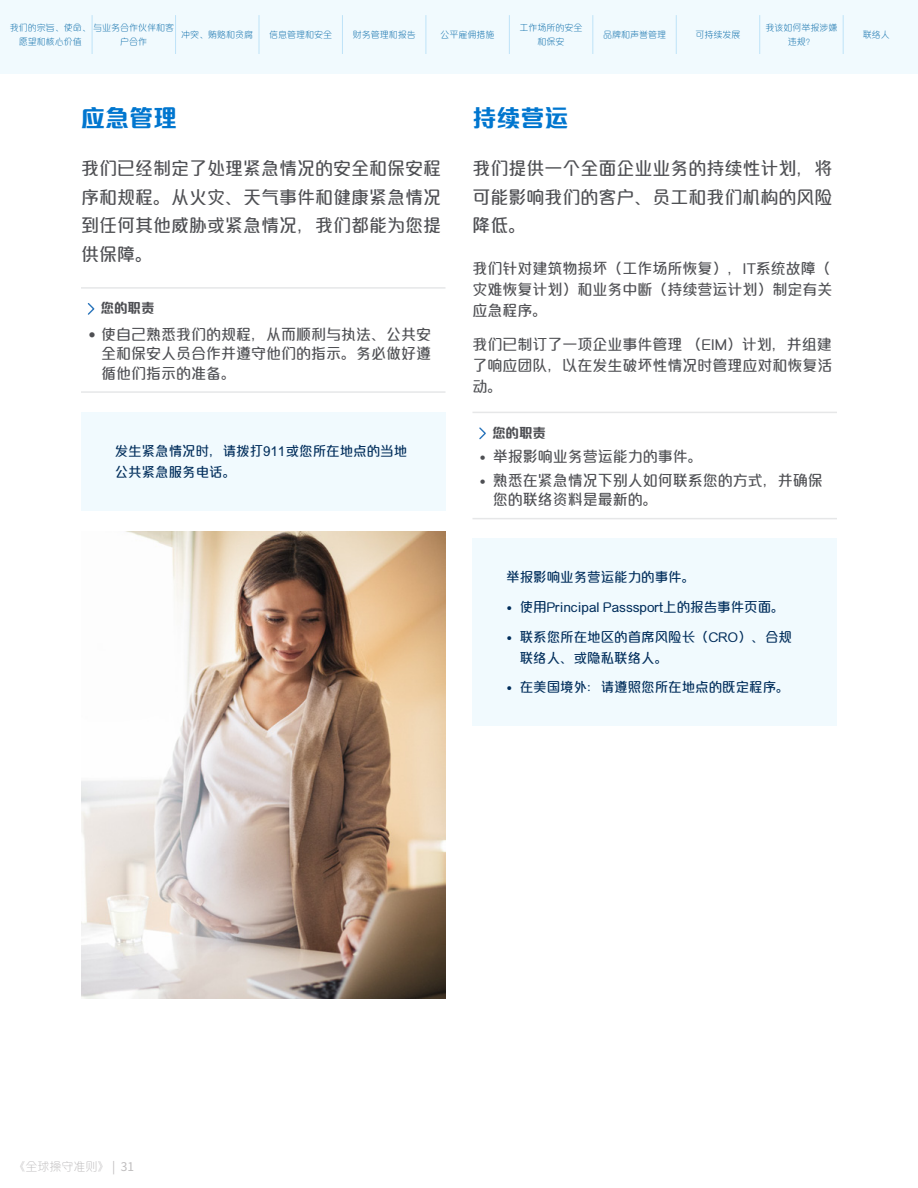
<style>
.page{position:relative;width:918px;height:1188px;background:#fff}
.page>*{position:absolute;margin:0;border:0;box-sizing:border-box;transform-origin:0 0}
.t1{font:800 24px "M Elle PRC";color:#0076cf}
.t2{font:500 18px/28.5px "M Elle PRC";color:#4e4f53;text-align:justify}
.t3{font:500 15px/21px "M Elle PRC";color:#4e4f53;text-align:justify}
.t4{font:500 13.5px/21px "M Elle PRC";color:#002d5b}
.t5{font:800 13.5px "M Elle PRC";color:#4e4f53}
.t6{font:300 12px "M Elle PRC";color:#bfbdbe}
.t7{font:300 9px/13.5px "M Elle PRC";color:#0066a6;text-align:center}
.s1{font-family:"FS Elliot Pro";font-weight:400;font-size:18px}
.s2{font-family:"FS Elliot Pro";font-weight:400}
.s3{font-family:"Noto Sans TC";font-weight:400}
</style>
<div class="page">
<div style="left:0;top:0;width:918px;height:74px;background:#f1fafe"></div>
<hr style="left:92px;top:15px;width:1px;height:39px;background:#bee3f8">
<hr style="left:175px;top:15px;width:1px;height:39px;background:#bee3f8">
<hr style="left:259px;top:15px;width:1px;height:39px;background:#bee3f8">
<hr style="left:342px;top:15px;width:1px;height:39px;background:#bee3f8">
<hr style="left:426px;top:15px;width:1px;height:39px;background:#bee3f8">
<hr style="left:509px;top:15px;width:1px;height:39px;background:#bee3f8">
<hr style="left:592px;top:15px;width:1px;height:39px;background:#bee3f8">
<hr style="left:676px;top:15px;width:1px;height:39px;background:#bee3f8">
<hr style="left:759px;top:15px;width:1px;height:39px;background:#bee3f8">
<hr style="left:843px;top:15px;width:1px;height:39px;background:#bee3f8">
<hr style="left:81px;top:287px;width:365px;height:2px;background:#e6e7e8">
<hr style="left:81px;top:391px;width:365px;height:2px;background:#e6e7e8">
<svg style="left:87px;top:303px;width:8px;height:12px"></svg>
<div style="left:81px;top:412px;width:365px;height:98px;background:#f1fafe"></div>
<hr style="left:472px;top:412px;width:365px;height:1px;background:#e6e7e8">
<hr style="left:472px;top:518px;width:365px;height:1px;background:#e6e7e8">
<svg style="left:479px;top:427px;width:7px;height:13px"></svg>
<div style="left:472px;top:539px;width:365px;height:187px;background:#f1fafe"></div>
<img style="left:81px;top:531px;width:365px;height:467px">
<p class="t7" style="left:19px;top:21px;width:157px;text-align:left;text-indent:-9px">我们的宗旨、使命、与业务合作伙伴和客愿望和核心价值</p>
<p class="t7" style="left:181px;top:28px;width:73px">冲突、贿赂和贪腐</p>
<p class="t7" style="left:269px;top:28px;width:64px">信息管理和安全</p>
<p class="t7" style="left:353px;top:28px;width:64px">财务管理和报告</p>
<p class="t7" style="left:441px;top:28px;width:55px">公平雇佣措施</p>
<p class="t7" style="left:520px;top:21px;width:64px">工作场所的安全和保安</p>
<p class="t7" style="left:603px;top:28px;width:64px">品牌和声誉管理</p>
<p class="t7" style="left:696px;top:28px;width:46px">可持续发展</p>
<p class="t7" style="left:765px;top:21px;width:73px">我该如何举报涉嫌违规？</p>
<p class="t7" style="left:863px;top:28px;width:28px">联络人</p>
<p class="t7" style="left:120px;top:34px;width:28px">户合作</p>
<h1 class="t1" style="left:81px;top:104px;width:97px">应急管理</h1>
<p class="t2" style="left:81px;top:154px;width:361px">我们已经制定了处理紧急情况的安全和保安程序和规程。从火灾、天气事件和健康紧急情况到任何其他威胁或紧急情况，我们都能为您提供保障。</p>
<p class="t5" style="left:101px;top:300px;width:55px">您的职责</p>
<p class="t3" style="left:101px;top:324px;width:331px;line-height:19.5px;text-indent:-14px"><span class="s1">•</span> 使自己熟悉我们的规程，从而顺利与执法、公共安全和保安人员合作并遵守他们的指示。务必做好遵循他们指示的准备。</p>
<p class="t4" style="left:115px;top:440px;width:294px">发生紧急情况时，请拨打911或您所在地点的当地公共紧急服务电话。</p>
<h1 class="t1" style="left:472px;top:104px;width:169px">持续营运續營運</h1>
<p class="t2" style="left:472px;top:154px;width:361px">我们提供一个全面企业业务的持续性计划，将可能影响我们的客户、员工和我们机构的风险降低。</p>
<p class="t3" style="left:472px;top:257px;width:361px">我们针对建筑物损坏（工作场所恢复），IT系统故障（灾难恢复计划）和业务中断（持续营运计划）制定有关应急程序。</p>
<p class="t3" style="left:472px;top:334px;width:361px">我们已制订了一项企业事件管理 （EIM）计划，并组建了响应团队，以在发生破坏性情况时管理应对和恢复活动。</p>
<p class="t5" style="left:492px;top:425px;width:55px">您的职责</p>
<p class="t3" style="left:479px;top:446px;width:225px"><span class="s2">•</span> 举报影响业务营运能力的事件。</p>
<p class="t3" style="left:493px;top:470px;width:331px;line-height:19.5px;text-indent:-14px"><span class="s2">•</span> 熟悉在紧急情况下别人如何联系您的方式，并确保您的联络资料是最新的。</p>
<p class="t4" style="left:506px;top:567px;width:190px">举报影响业务营运能力的事件。</p>
<p class="t4" style="left:506px;top:596px;width:280px"><span class="s2">•</span> 使用Principal Passsport上的报告事件页面。</p>
<p class="t4" style="left:520px;top:626px;width:274px;text-indent:-14px"><span class="s2">•</span> 联系您所在地区的首席风险长（CRO）、合规联络人、或隐私联络人。</p>
<p class="t4" style="left:506px;top:677px;width:285px"><span class="s2">•</span> 在美国境外：请遵照您所在地点的既定程序。</p>
<p class="t6" style="left:14px;top:1159px;width:122px">《全球操守准则》 <span class="s3">| 31</span></p>
</div>
